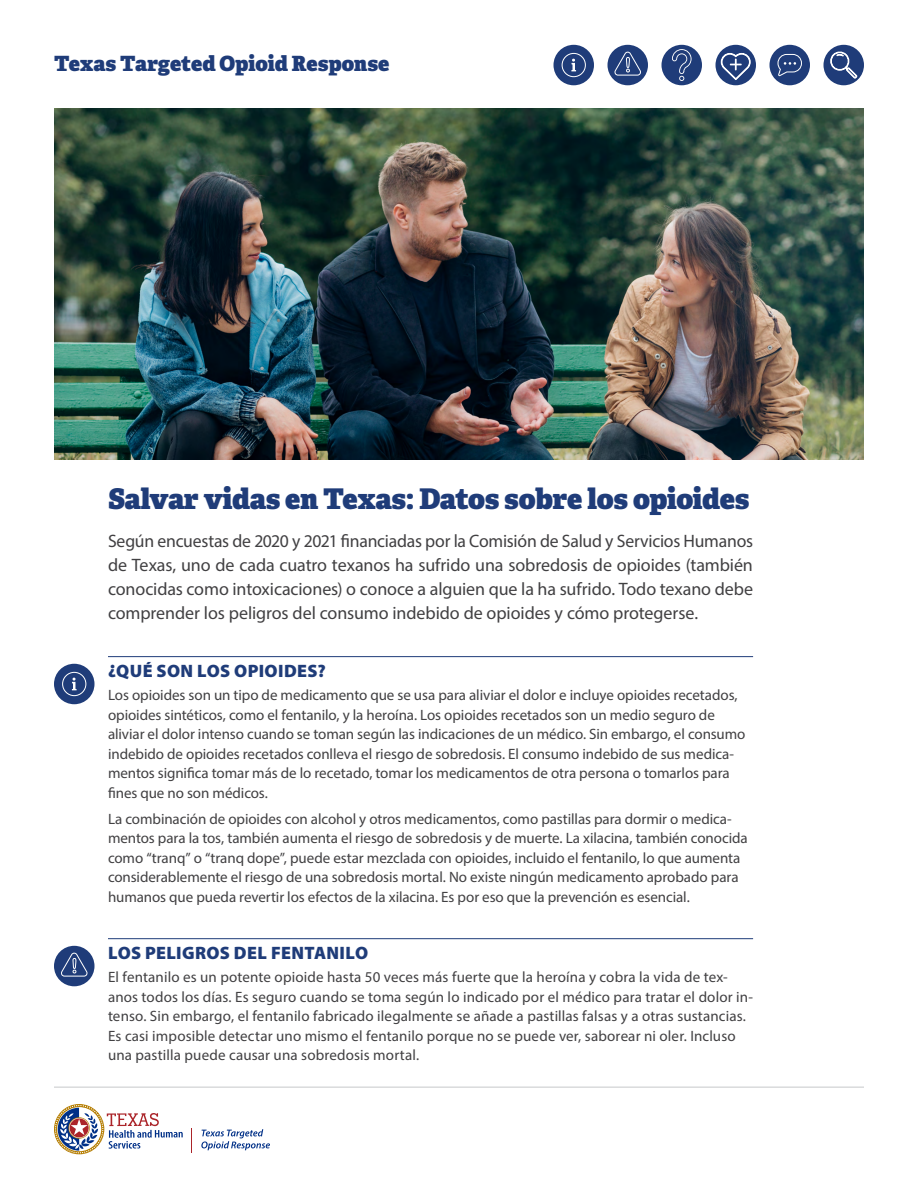
<style>
.page{position:relative;width:918px;height:1188px;background:#fff}
.page>*{position:absolute;margin:0;border:0;box-sizing:border-box;transform-origin:0 0}
.t1{font:800 28.5px "Adelle";letter-spacing:-.01em;color:#1f3c79}
.t2{font:800 21px "Adelle";color:#1f3c79}
.t3{font:18px/24px "Myriad Pro";letter-spacing:-.005em;color:#414042;text-align:justify}
.t4{font:900 18px "Myriad Pro";letter-spacing:.02em;color:#1f3c79}
.t5{font:15px/19.5px "Myriad Pro";letter-spacing:-.005em;color:#414042}
</style>
<div class="page">
<div style="left:54px;top:664px;width:40px;height:40px;background:#1f3c79;border-radius:50%"></div>
<svg style="left:62px;top:672px;width:24px;height:24px"></svg>
<div style="left:662px;top:45px;width:40px;height:40px;background:#1f3c79;border-radius:50%"></div>
<svg style="left:672px;top:49px;width:20px;height:32px"></svg>
<div style="left:823px;top:45px;width:41px;height:40px;background:#1f3c79;border-radius:50%"></div>
<svg style="left:830px;top:51px;width:27px;height:28px"></svg>
<div style="left:770px;top:45px;width:40px;height:40px;background:#1f3c79;border-radius:50%"></div>
<svg style="left:778px;top:54px;width:24px;height:22px"></svg>
<div style="left:715px;top:45px;width:41px;height:40px;background:#1f3c79;border-radius:50%"></div>
<svg style="left:721px;top:53px;width:30px;height:27px"></svg>
<div style="left:553px;top:45px;width:41px;height:40px;background:#1f3c79;border-radius:50%"></div>
<svg style="left:562px;top:53px;width:24px;height:24px"></svg>
<div style="left:54px;top:946px;width:40px;height:40px;background:#1f3c79;border-radius:50%"></div>
<svg style="left:60px;top:952px;width:28px;height:35px"></svg>
<div style="left:608px;top:45px;width:40px;height:40px;background:#1f3c79;border-radius:50%"></div>
<svg style="left:614px;top:51px;width:27px;height:35px"></svg>
<hr style="left:108px;top:656px;width:645px;height:1px;background:#1f3c79">
<hr style="left:108px;top:938px;width:645px;height:1px;background:#1f3c79">
<img style="left:54px;top:108px;width:810px;height:351px">
<svg style="left:201px;top:1129px;width:69px;height:21px"></svg>
<svg style="left:54px;top:1104px;width:129px;height:50px"></svg>
<hr style="left:54px;top:1087px;width:810px;height:1px;background:#c7c8ca">
<h2 class="t2" style="left:54px;top:50px;width:337px">Texas Targeted Opioid Response</h2>
<h1 class="t1" style="left:108px;top:481px;width:643px">Salvar vidas en Texas: Datos sobre los opioides</h1>
<p class="t3" style="left:108px;top:529px;width:647px">Según encuestas de 2020 y 2021 financiadas por la Comisión de Salud y Servicios Humanos de Texas, uno de cada cuatro texanos ha sufrido una sobredosis de opioides (también conocidas como intoxicaciones) o conoce a alguien que la ha sufrido. Todo texano debe comprender los peligros del consumo indebido de opioides y cómo protegerse.</p>
<p class="t4" style="left:108px;top:659px;width:219px">¿QUÉ SON LOS OPIOIDES?</p>
<p class="t5" style="left:108px;top:685px;width:639px">Los opioides son un tipo de medicamento que se usa para aliviar el dolor e incluye opioides recetados, opioides sintéticos, como el fentanilo, y la heroína. Los opioides recetados son un medio seguro de aliviar el dolor intenso cuando se toman según las indicaciones de un médico. Sin embargo, el consumo indebido de opioides recetados conlleva el riesgo de sobredosis. El consumo indebido de sus medica&shy;mentos significa tomar más de lo recetado, tomar los medicamentos de otra persona o tomarlos para fines que no son médicos.</p>
<p class="t5" style="left:108px;top:809px;width:641px">La combinación de opioides con alcohol y otros medicamentos, como pastillas para dormir o medica&shy;mentos para la tos, también aumenta el riesgo de sobredosis y de muerte. La xilacina, también conocida como “tranq” o “tranq dope”, puede estar mezclada con opioides, incluido el fentanilo, lo que aumenta considerablemente el riesgo de una sobredosis mortal. No existe ningún medicamento aprobado para humanos que pueda revertir los efectos de la xilacina. Es por eso que la prevención es esencial.</p>
<p class="t4" style="left:108px;top:941px;width:262px">LOS PELIGROS DEL FENTANILO</p>
<p class="t5" style="left:108px;top:967px;width:647px">El fentanilo es un potente opioide hasta 50 veces más fuerte que la heroína y cobra la vida de tex&shy;anos todos los días. Es seguro cuando se toma según lo indicado por el médico para tratar el dolor in&shy;tenso. Sin embargo, el fentanilo fabricado ilegalmente se añade a pastillas falsas y a otras sustancias.<br>Es casi imposible detectar uno mismo el fentanilo porque no se puede ver, saborear ni oler. Incluso una pastilla puede causar una sobredosis mortal.</p>
</div>
